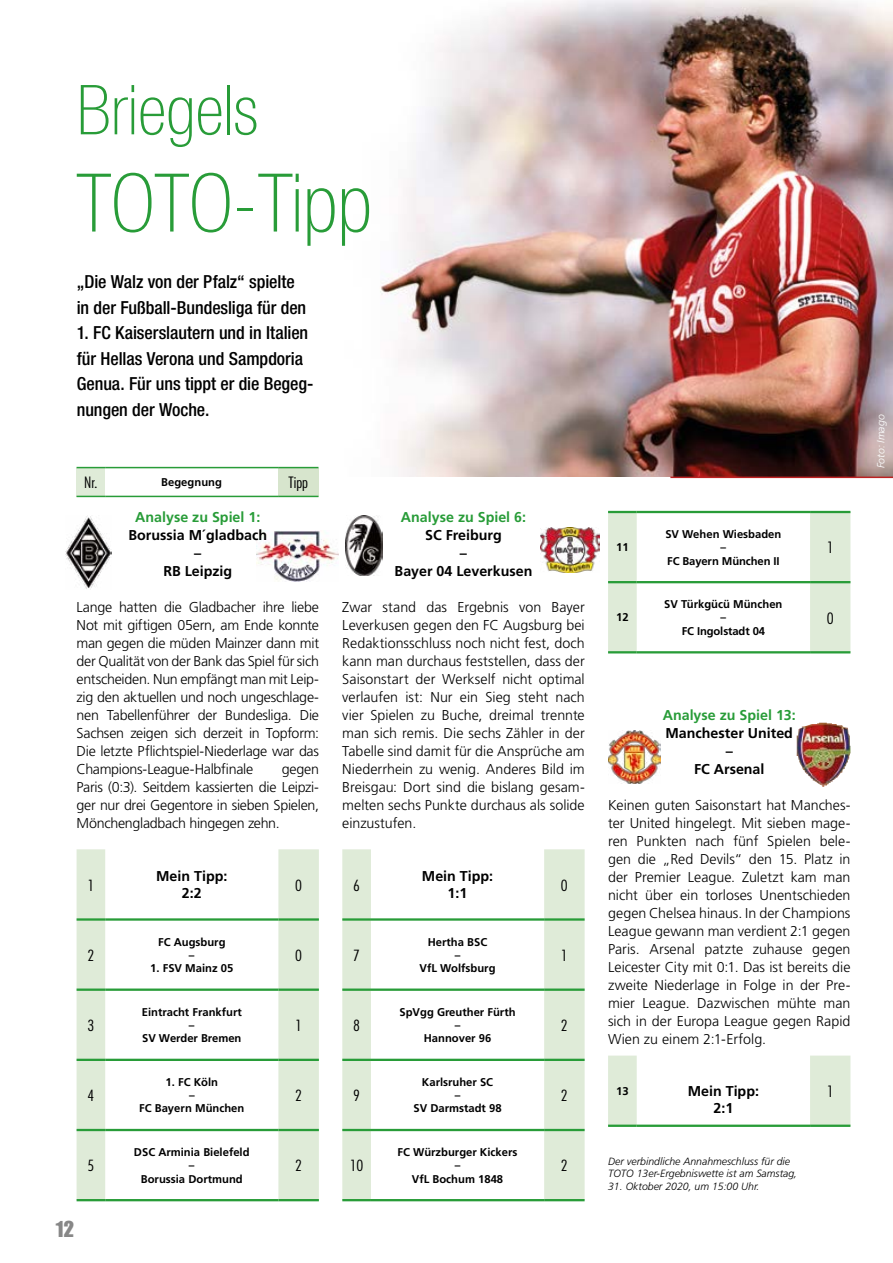
<style>
.page{position:relative;width:893px;height:1263px;background:#fff}
.page>*{position:absolute;margin:0;border:0;box-sizing:border-box;transform-origin:0 0}
.t1{font:100 condensed 81px "Helvetica Neue LT Std";color:#289c38}
.t2{font:100 condensed 69px "Helvetica Neue LT Std";color:#289c38}
.t3{font:22.5px "Impact LT Std";color:#878787}
.t4{font:500 condensed 18px/25.5px "Helvetica Neue LT Std";letter-spacing:-.005em;color:#000}
.t5{font:300 condensed 15.3px "Futura Std";color:#000;scale:1.1 1}
.t6{font:300 condensed 15px "Futura Std";color:#000;scale:1.1 1}
.t7{font:300 14.25px/18px "Frutiger LT Std";letter-spacing:-.01em;color:#000;text-align:justify}
.t8{font:700 14.25px/18px "Frutiger LT Std";color:#000;text-align:center}
.t9{font:700 14.25px "Frutiger LT Std";color:#289c38}
.t10{font:700 11.25px/13.4px "Frutiger LT Std";color:#000;text-align:center}
.t11{font:italic 300 10.5px/12.6px "Frutiger LT Std";color:#000}
.t12{font:italic 300 10.5px "Frutiger LT Std";color:#fff}
</style>
<div class="page">
<img style="left:257px;top:530px;width:81px;height:51px">
<img style="left:237px;top:0;width:656px;height:477px">
<hr style="left:670px;top:477px;width:223px;height:1px;background:#bc2222">
<div style="left:77px;top:468px;width:28px;height:28px;background:#dfebd8"></div>
<div style="left:278px;top:468px;width:40px;height:28px;background:#d7e5cd"></div>
<svg style="left:77px;top:467px;width:28px;height:1px"></svg>
<svg style="left:77px;top:496px;width:28px;height:1px"></svg>
<hr style="left:105px;top:467px;width:173px;height:1px;background:#289c38">
<hr style="left:105px;top:496px;width:173px;height:1px;background:#289c38">
<hr style="left:278px;top:467px;width:40px;height:1px;background:#289c38">
<hr style="left:278px;top:496px;width:40px;height:1px;background:#289c38">
<svg style="left:77px;top:849px;width:242px;height:350px"></svg>
<hr style="left:278px;top:988px;width:41px;height:3px;background:#289c38">
<hr style="left:105px;top:918px;width:173px;height:3px;background:#289c38">
<hr style="left:77px;top:988px;width:28px;height:3px;background:#289c38">
<hr style="left:105px;top:988px;width:173px;height:3px;background:#289c38">
<hr style="left:77px;top:1059px;width:28px;height:2px;background:#289c38">
<hr style="left:105px;top:1059px;width:173px;height:2px;background:#289c38">
<hr style="left:278px;top:1059px;width:41px;height:2px;background:#289c38">
<hr style="left:77px;top:1129px;width:28px;height:2px;background:#289c38">
<hr style="left:105px;top:1129px;width:173px;height:2px;background:#289c38">
<hr style="left:278px;top:1129px;width:41px;height:2px;background:#289c38">
<hr style="left:77px;top:1199px;width:28px;height:2px;background:#289c38">
<hr style="left:105px;top:1199px;width:173px;height:2px;background:#289c38">
<hr style="left:278px;top:1199px;width:41px;height:2px;background:#289c38">
<hr style="left:77px;top:918px;width:28px;height:3px;background:#289c38">
<hr style="left:278px;top:918px;width:41px;height:3px;background:#289c38">
<svg style="left:342px;top:849px;width:243px;height:350px"></svg>
<hr style="left:544px;top:988px;width:41px;height:3px;background:#289c38">
<hr style="left:371px;top:918px;width:173px;height:3px;background:#289c38">
<hr style="left:342px;top:988px;width:29px;height:3px;background:#289c38">
<hr style="left:371px;top:988px;width:173px;height:3px;background:#289c38">
<hr style="left:342px;top:1059px;width:29px;height:2px;background:#289c38">
<hr style="left:371px;top:1059px;width:173px;height:2px;background:#289c38">
<hr style="left:544px;top:1059px;width:41px;height:2px;background:#289c38">
<hr style="left:342px;top:1129px;width:29px;height:2px;background:#289c38">
<hr style="left:371px;top:1129px;width:173px;height:2px;background:#289c38">
<hr style="left:544px;top:1129px;width:41px;height:2px;background:#289c38">
<hr style="left:342px;top:1199px;width:29px;height:2px;background:#289c38">
<hr style="left:371px;top:1199px;width:173px;height:2px;background:#289c38">
<hr style="left:544px;top:1199px;width:41px;height:2px;background:#289c38">
<hr style="left:342px;top:918px;width:29px;height:3px;background:#289c38">
<hr style="left:544px;top:918px;width:41px;height:3px;background:#289c38">
<svg style="left:608px;top:513px;width:242px;height:138px"></svg>
<hr style="left:608px;top:581px;width:29px;height:2px;background:#289c38">
<hr style="left:608px;top:651px;width:29px;height:2px;background:#289c38">
<hr style="left:637px;top:581px;width:173px;height:2px;background:#289c38">
<hr style="left:637px;top:651px;width:173px;height:2px;background:#289c38">
<hr style="left:810px;top:581px;width:40px;height:2px;background:#289c38">
<hr style="left:810px;top:651px;width:40px;height:2px;background:#289c38">
<hr style="left:608px;top:511px;width:29px;height:2px;background:#289c38">
<hr style="left:637px;top:511px;width:173px;height:2px;background:#289c38">
<hr style="left:810px;top:511px;width:40px;height:2px;background:#289c38">
<svg style="left:608px;top:1055px;width:242px;height:69px"></svg>
<hr style="left:637px;top:1124px;width:173px;height:3px;background:#289c38">
<hr style="left:810px;top:1124px;width:40px;height:3px;background:#289c38">
<hr style="left:608px;top:1124px;width:29px;height:3px;background:#289c38">
<img style="left:345px;top:515px;width:38px;height:61px">
<img style="left:540px;top:527px;width:59px;height:45px">
<img style="left:66px;top:516px;width:46px;height:73px">
<img style="left:608px;top:731px;width:52px;height:52px">
<img style="left:797px;top:723px;width:53px;height:64px">
<h2 class="t2" style="left:77px;top:71px;width:183px">Briegels</h2>
<h1 class="t1" style="left:77px;top:158px;width:297px">TOTO-Tipp</h1>
<p class="t4" style="left:77px;top:269px;width:231px">„Die Walz von der Pfalz“ spielte in der Fußball-Bundesliga für den</p>
<p class="t4" style="left:77px;top:320px;width:238px">1. FC Kaiserslautern und in Italien für Hellas Verona und Sampdoria<br>Genua. Für uns tippt er die Begeg&shy;nungen der Woche.</p>
<p class="t5" style="left:84px;top:474px;width:14px">Nr.</p>
<p class="t10" style="left:161px;top:476px;width:62px">Begegnung</p>
<p class="t5" style="left:289px;top:474px;width:19px">Tipp</p>
<p class="t9" style="left:135px;top:509px;width:127px">Analyse zu Spiel 1:</p>
<p class="t8" style="left:129px;top:526px;width:140px">Borussia M´gladbach –<br>RB Leipzig</p>
<p class="t7" style="left:77px;top:598px;width:244px">Lange hatten die Gladbacher ihre liebe Not mit giftigen 05ern, am Ende konnte man gegen die müden Mainzer dann mit der Qualität von der Bank das Spiel für sich entscheiden. Nun empfängt man mit Leip&shy;zig den aktuellen und noch ungeschlage&shy;nen Tabellenführer der Bundesliga. Die Sachsen zeigen sich derzeit in Topform:<br>Die letzte Pflichtspiel-Niederlage war das Champions-League-Halbfinale</p>
<p class="t7" style="left:77px;top:760px;width:244px;text-indent:205px">gegen Paris (0:3). Seitdem kassierten die Leipzi&shy;ger nur drei Gegentore in sieben Spielen, Mönchengladbach hingegen zehn.</p>
<p class="t9" style="left:401px;top:509px;width:127px">Analyse zu Spiel 6:</p>
<p class="t8" style="left:395px;top:526px;width:139px">SC Freiburg<br>–<br>Bayer 04 Leverkusen</p>
<p class="t7" style="left:342px;top:598px;width:244px">Zwar stand das Ergebnis von Bayer Leverkusen gegen den FC Augsburg bei Redaktionsschluss noch nicht fest, doch kann man durchaus feststellen, dass der Saisonstart der Werkself nicht optimal verlaufen ist: Nur ein Sieg steht nach vier Spielen zu Buche, dreimal trennte man sich remis. Die sechs Zähler in der Tabelle sind damit für die Ansprüche am Niederrhein zu wenig. Anderes Bild im Breisgau: Dort sind die bislang gesam&shy;melten sechs Punkte durchaus als solide einzustufen.</p>
<p class="t6" style="left:87px;top:876px;width:8px">1</p>
<p class="t8" style="left:156px;top:868px;width:73px;line-height:17.2px">Mein Tipp:<br>2:2</p>
<p class="t6" style="left:295px;top:876px;width:8px">0</p>
<p class="t6" style="left:353px;top:876px;width:8px">6</p>
<p class="t8" style="left:422px;top:868px;width:73px;line-height:17.2px">Mein Tipp:<br>1:1</p>
<p class="t6" style="left:561px;top:876px;width:8px">0</p>
<p class="t6" style="left:87px;top:946px;width:8px">2</p>
<p class="t10" style="left:158px;top:935px;width:69px">FC Augsburg –</p>
<p class="t10" style="left:150px;top:961px;width:85px">1. FSV Mainz 05</p>
<p class="t6" style="left:295px;top:946px;width:8px">0</p>
<p class="t6" style="left:353px;top:946px;width:8px">7</p>
<p class="t10" style="left:419px;top:935px;width:78px">Hertha BSC<br>–<br>VfL Wolfsburg</p>
<p class="t6" style="left:561px;top:946px;width:8px">1</p>
<p class="t6" style="left:87px;top:1016px;width:8px">3</p>
<p class="t10" style="left:142px;top:1005px;width:102px">Eintracht Frankfurt –<br>SV Werder Bremen</p>
<p class="t6" style="left:295px;top:1016px;width:8px">1</p>
<p class="t6" style="left:353px;top:1016px;width:8px">8</p>
<p class="t10" style="left:399px;top:1005px;width:118px">SpVgg Greuther Fürth –<br>Hannover 96</p>
<p class="t6" style="left:561px;top:1016px;width:8px">2</p>
<p class="t10" style="left:616px;top:541px;width:14px">11</p>
<p class="t10" style="left:616px;top:611px;width:14px">12</p>
<p class="t10" style="left:665px;top:527px;width:118px">SV Wehen Wiesbaden –<br>FC Bayern München II</p>
<p class="t10" style="left:664px;top:598px;width:120px">SV Türkgücü München –<br>FC Ingolstadt 04</p>
<p class="t5" style="left:827px;top:539px;width:8px">1</p>
<p class="t5" style="left:827px;top:609px;width:8px">0</p>
<p class="t9" style="left:663px;top:707px;width:135px">Analyse zu Spiel 13:</p>
<p class="t8" style="left:665px;top:724px;width:129px">Manchester United –<br>FC Arsenal</p>
<p class="t7" style="left:608px;top:796px;width:244px">Keinen guten Saisonstart hat Manches&shy;ter United hingelegt. Mit sieben mage&shy;ren Punkten nach fünf Spielen bele&shy;gen die „Red Devils“ den 15. Platz in der Premier League. Zuletzt kam man nicht über ein torloses Unentschieden gegen Chelsea hinaus. In der Champions League gewann man verdient 2:1 gegen Paris. Arsenal patzte zuhause gegen Leicester City mit 0:1. Das ist bereits die zweite Niederlage in Folge in der Pre&shy;mier League. Dazwischen mühte man sich in der Europa League gegen Rapid Wien zu einem 2:1-Erfolg.</p>
<p class="t6" style="left:87px;top:1087px;width:8px">4</p>
<p class="t10" style="left:139px;top:1075px;width:107px">1. FC Köln<br>–<br>FC Bayern München</p>
<p class="t6" style="left:295px;top:1087px;width:8px">2</p>
<p class="t6" style="left:353px;top:1087px;width:8px">9</p>
<p class="t10" style="left:413px;top:1075px;width:90px">Karlsruher SC<br>–<br>SV Darmstadt 98</p>
<p class="t6" style="left:561px;top:1087px;width:8px">2</p>
<p class="t10" style="left:616px;top:1084px;width:14px">13</p>
<p class="t8" style="left:688px;top:1082px;width:73px;line-height:17.2px">Mein Tipp:<br>2:1</p>
<p class="t5" style="left:827px;top:1082px;width:8px">1</p>
<p class="t6" style="left:87px;top:1157px;width:8px">5</p>
<p class="t10" style="left:134px;top:1145px;width:117px">DSC Arminia Bielefeld –<br>Borussia Dortmund</p>
<p class="t6" style="left:295px;top:1157px;width:8px">2</p>
<p class="t6" style="left:350px;top:1157px;width:14px">10</p>
<p class="t10" style="left:398px;top:1145px;width:121px">FC Würzburger Kickers –<br>VfL Bochum 1848</p>
<p class="t6" style="left:561px;top:1157px;width:8px">2</p>
<p class="t11" style="left:608px;top:1155px;width:191px">Der verbindliche Annahmeschluss für die<br>TOTO 13er-Ergebniswette ist am Samstag,</p>
<p class="t11" style="left:608px;top:1180px;width:153px">31. Oktober 2020, um 15:00 Uhr.</p>
<h3 class="t3" style="left:55px;top:1216px;width:21px">12</h3>
<p class="t12" style="left:875px;top:468px;width:55px;rotate:-90deg">Foto: Imago</p>
</div>
